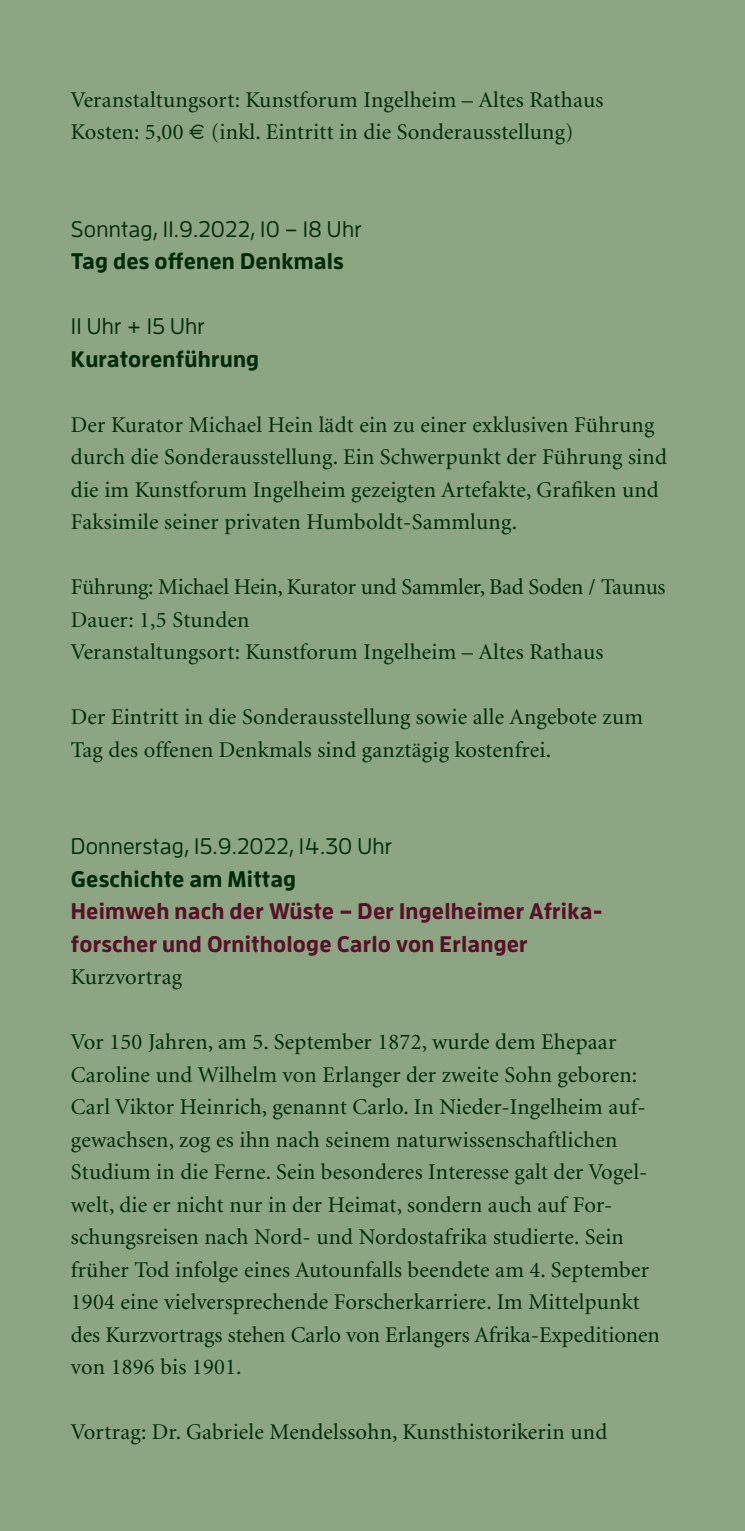
<style>
.page{position:relative;width:745px;height:1531px;background:#fff}
.page>*{position:absolute;margin:0;border:0;box-sizing:border-box;transform-origin:0 0}
.t1{font:22.5px/32.5px "Minion";letter-spacing:.01em;color:#002b08}
.t2{font:700 22.5px/32.5px "Enzo OT";letter-spacing:.01em;color:#581028}
.t3{font:500 22.5px "Enzo OT";letter-spacing:.01em;color:#002b08}
.t4{font:700 22.5px "Enzo OT";letter-spacing:.01em;color:#002b08}
.s1{font-family:"Times"}
</style>
<div class="page">
<div style="left:0;top:0;width:744px;height:1531px;background:#8ca582"></div>
<p class="t1" style="left:71px;top:84px;width:533px">Veranstaltungsort: Kunstforum Ingelheim – Altes Rathaus<br>Kosten: 5,00 <span class="s1">€</span> (inkl. Eintritt in die Sonderausstellung)</p>
<p class="t3" style="left:71px;top:216px;width:292px">Sonntag, 11.9.2022, 10 – 18 Uhr</p>
<p class="t4" style="left:71px;top:247px;width:274px">Tag des offenen Denkmals</p>
<p class="t3" style="left:71px;top:313px;width:135px">11 Uhr + 15 Uhr</p>
<p class="t4" style="left:71px;top:345px;width:189px">Kuratorenführung</p>
<p class="t1" style="left:71px;top:409px;width:597px">Der Kurator Michael Hein lädt ein zu einer exklusiven Führung durch die Sonderausstellung. Ein Schwerpunkt der Führung sind die im Kunstforum Ingelheim gezeigten Artefakte, Grafiken und Faksimile seiner privaten Humboldt-Sammlung.</p>
<p class="t1" style="left:71px;top:572px;width:595px">Führung: Michael Hein, Kurator und Sammler, Bad Soden / Taunus<br>Dauer: 1,5 Stunden<br>Veranstaltungsort: Kunstforum Ingelheim – Altes Rathaus</p>
<p class="t1" style="left:71px;top:702px;width:573px">Der Eintritt in die Sonderausstellung sowie alle Angebote zum<br>Tag des offenen Denkmals sind ganztägig kostenfrei.</p>
<p class="t3" style="left:71px;top:833px;width:322px">Donnerstag, 15.9.2022, 14.30 Uhr</p>
<p class="t4" style="left:71px;top:865px;width:226px">Geschichte am Mittag</p>
<p class="t2" style="left:71px;top:894px;width:532px">Heimweh nach der Wüste – Der Ingelheimer Afrika&shy;forscher und Ornithologe Carlo von Erlanger</p>
<p class="t1" style="left:71px;top:962px;width:113px">Kurzvortrag</p>
<p class="t1" style="left:71px;top:1027px;width:590px">Vor 150 Jahren, am 5. September 1872, wurde dem Ehepaar Caroline und Wilhelm von Erlanger der zweite Sohn geboren:<br>Carl Viktor Heinrich, genannt Carlo. In Nieder-Ingelheim auf&shy;gewachsen, zog es ihn nach seinem naturwissenschaftlichen Studium in die Ferne. Sein besonderes Interesse galt der Vogel&shy;welt, die er nicht nur in der Heimat, sondern auch auf For&shy;schungsreisen nach Nord- und Nordostafrika studierte. Sein früher Tod infolge eines Autounfalls beendete am 4. September 1904 eine vielversprechende Forscherkarriere. Im Mittelpunkt des Kurzvortrags stehen Carlo von Erlangers Afrika-Expeditionen von 1896 bis 1901.</p>
<p class="t1" style="left:71px;top:1417px;width:537px">Vortrag: Dr. Gabriele Mendelssohn, Kunsthistorikerin und</p>
</div>
